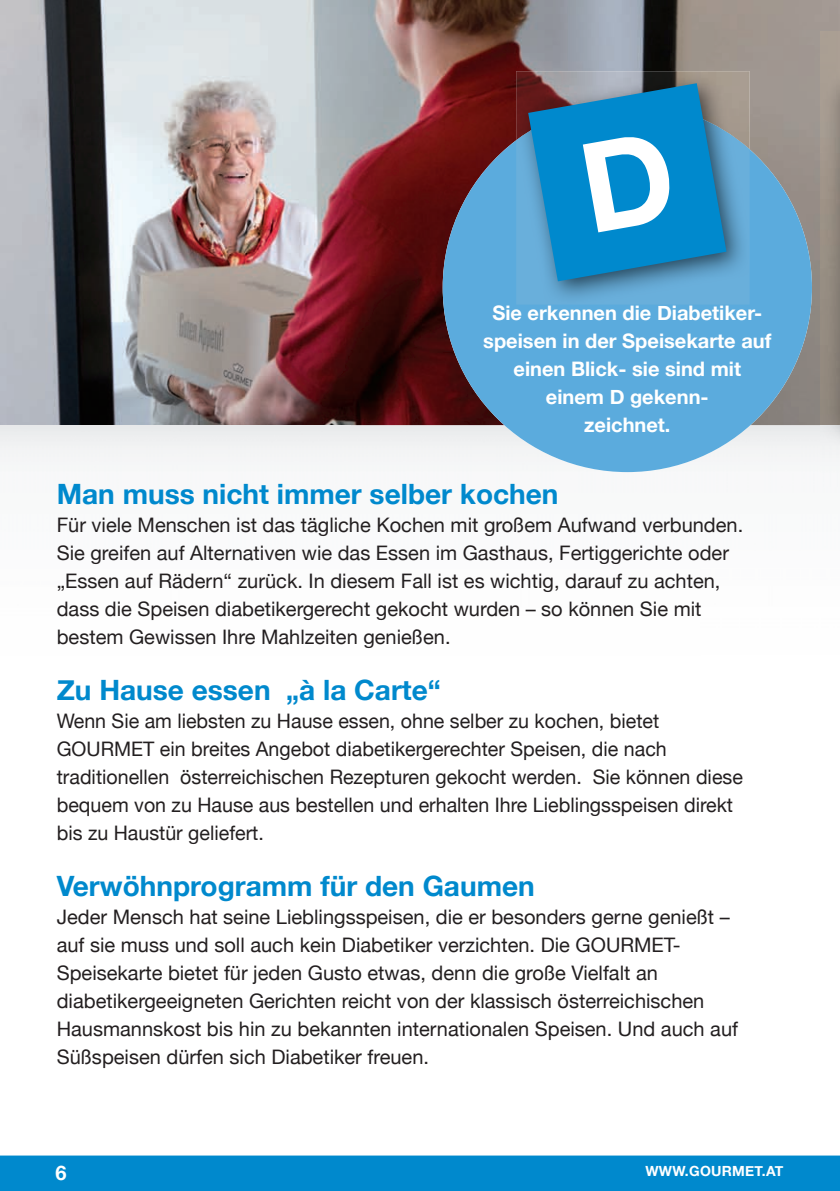
<style>
.page{position:relative;width:840px;height:1191px;background:#fff}
.page>*{position:absolute;margin:0;border:0;box-sizing:border-box;transform-origin:0 0}
.t1{font:700 28px "Helvetica Neue";color:#0089cd}
.t2{font:20px/28px "Helvetica Neue";color:#231f20}
.t3{font:700 20px/28px "Helvetica Neue";color:#fff;text-align:center}
.t4{font:700 14px "Helvetica Neue";letter-spacing:.02em;color:#fff}
</style>
<div class="page">
<img style="left:0;top:0;width:839px;height:473px">
<div style="left:442px;top:103px;width:369px;height:369px;background:#5babdd;border-radius:50%"></div>
<img style="left:516px;top:71px;width:233px;height:32px">
<img style="left:516px;top:103px;width:233px;height:201px">
<svg style="left:528px;top:83px;width:198px;height:198px;background:#3694c6"></svg>
<img style="left:820px;top:32px;width:19px;height:441px">
<img style="left:839px;top:24px;width:1px;height:434px">
<hr style="left:839px;top:1155px;width:1px;height:36px;background:#0089cd">
<div style="left:0;top:1155px;width:839px;height:36px;background:#0089cd"></div>
<p class="t3" style="left:483px;top:298px;width:289px">Sie erkennen die Diabetiker&shy;speisen in der Speisekarte auf einen Blick- sie sind mit einem D gekenn-<br>zeichnet.</p>
<h1 class="t1" style="left:57px;top:476px;width:503px">Man muss nicht immer selber kochen</h1>
<p class="t2" style="left:57px;top:510px;width:687px">Für viele Menschen ist das tägliche Kochen mit großem Aufwand verbunden.<br>Sie greifen auf Alternativen wie das Essen im Gasthaus, Fertiggerichte oder „Essen auf Rädern“ zurück. In diesem Fall ist es wichtig, darauf zu achten, dass die Speisen diabetikergerecht gekocht wurden – so können Sie mit bestem Gewissen Ihre Mahlzeiten genießen.</p>
<h1 class="t1" style="left:57px;top:672px;width:385px">Zu Hause essen „à la Carte“</h1>
<p class="t2" style="left:57px;top:706px;width:687px">Wenn Sie am liebsten zu Hause essen, ohne selber zu kochen, bietet GOURMET ein breites Angebot diabetikergerechter Speisen, die nach traditionellen österreichischen Rezepturen gekocht werden. Sie können diese bequem von zu Hause aus bestellen und erhalten Ihre Lieblingsspeisen direkt bis zu Haustür geliefert.</p>
<h1 class="t1" style="left:57px;top:868px;width:479px">Verwöhnprogramm für den Gaumen</h1>
<p class="t2" style="left:57px;top:902px;width:682px">Jeder Mensch hat seine Lieblingsspeisen, die er besonders gerne genießt – auf sie muss und soll auch kein Diabetiker verzichten. Die GOURMET-Speisekarte bietet für jeden Gusto etwas, denn die große Vielfalt an diabetikergeeigneten Gerichten reicht von der klassisch österreichischen Hausmannskost bis hin zu bekannten internationalen Speisen. Und auch auf Süßspeisen dürfen sich Diabetiker freuen.</p>
<p class="t3" style="left:55px;top:1158px;width:13px">6</p>
<p class="t4" style="left:645px;top:1162px;width:139px">www.GouRMet.at</p>
</div>
